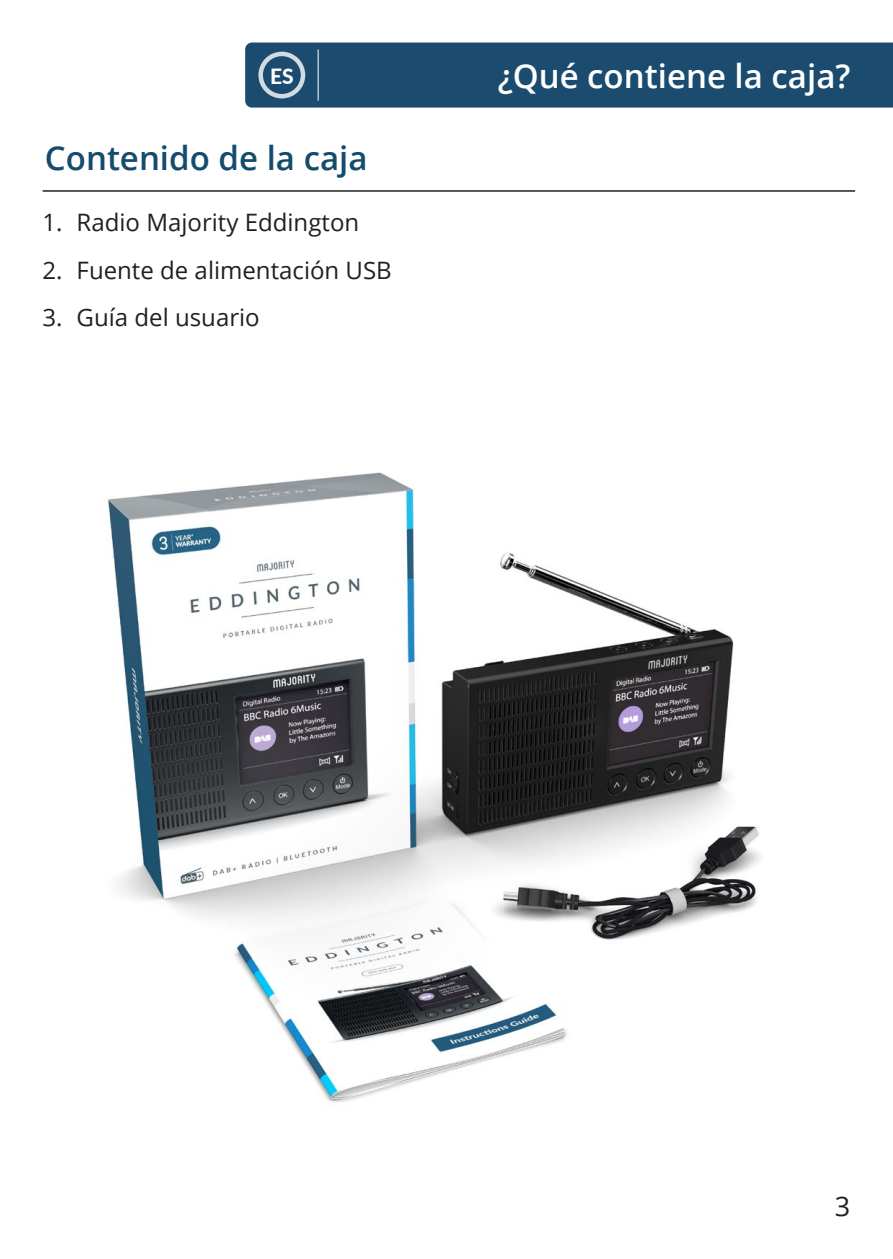
<style>
.page{position:relative;width:893px;height:1259px;background:#fff}
.page>*{position:absolute;margin:0;border:0;box-sizing:border-box;transform-origin:0 0}
.Blue_Header_Contents{font:600 33px "Open Sans";color:#fff}
.Blue_Header{font:600 33px "Open Sans";color:#154c6e}
.t1{font:27px "Open Sans";color:#231f20}
.t2{font:24px "Open Sans";color:#231f20}
.t3{font:800 21px "Lato";color:#fff}
</style>
<div class="page">
<div style="left:245px;top:43px;width:647px;height:65px;background:#1b4c6f"></div>
<div style="left:258px;top:52px;width:47px;height:46px;border:4px solid #fff;border-radius:50%"></div>
<hr style="left:317px;top:50px;width:1px;height:51px;background:#fff">
<hr style="left:43px;top:190px;width:811px;height:2px;background:#231f20">
<img style="left:107px;top:472px;width:653px;height:630px">
<p class="t3" style="left:270px;top:60px;width:25px">ES</p>
<p class="Blue_Header_Contents" style="left:497px;top:53px;width:354px">¿Qué contiene la caja?</p>
<p class="Blue_Header" style="left:45px;top:135px;width:324px">Contenido de la caja</p>
<p class="t2" style="left:43px;top:206px;width:318px">1. Radio Majority Eddington</p>
<p class="t2" style="left:43px;top:253px;width:350px">2. Fuente de alimentación USB</p>
<p class="t2" style="left:43px;top:301px;width:218px">3. Guía del usuario</p>
<p class="t1" style="left:834px;top:1188px;width:17px">3</p>
</div>
